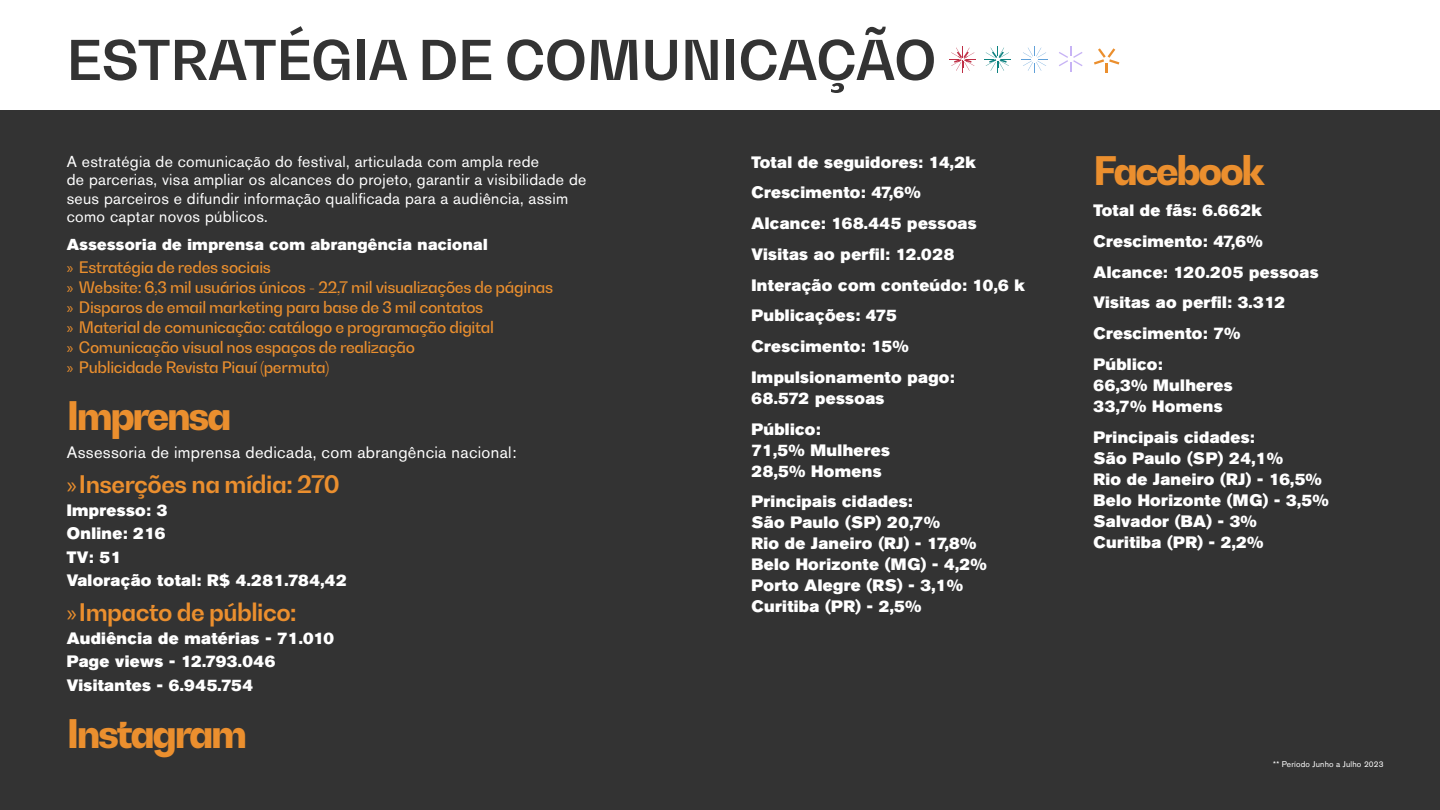
<style>
.page{position:relative;width:1440px;height:810px;background:#fff}
.page>*{position:absolute;margin:0;border:0;box-sizing:border-box;transform-origin:0 0}
.t1{font:700 54.22px "Bw Gradual DEMO";color:#333}
.t2{font:800 39px "Bw Gradual DEMO";letter-spacing:-.06em;color:#eb8f2e}
.t3{font:700 24px "Bw Gradual DEMO";letter-spacing:-.02em;color:#eb8f2e}
.t4{font:16.42px/30.8px "Akzidenz Grotesk Pro Super";letter-spacing:.02em;color:#fff}
.t5{font:16.42px "Akzidenz Grotesk Pro";letter-spacing:.02em;color:#fff}
.t6{font:500 15.75px/19.9px "Bw Gradual DEMO";letter-spacing:-.02em;color:#eb8f2e}
.t7{font:15.75px/18.4px "Akzidenz Grotesk Pro";letter-spacing:.02em;color:#fff}
.t8{font:15.75px "Akzidenz Grotesk Pro Super";letter-spacing:.02em;color:#fff}
.t9{font:8.25px "Akzidenz Grotesk Pro";letter-spacing:.02em;color:#fff}
.s1{font-family:"Myriad Pro";font-weight:400}
</style>
<div class="page">
<div style="left:0;top:110px;width:1440px;height:700px;background:#333"></div>
<svg style="left:1059px;top:46px;width:24px;height:26px"></svg>
<svg style="left:1021px;top:46px;width:27px;height:27px"></svg>
<svg style="left:1094px;top:48px;width:25px;height:25px"></svg>
<svg style="left:984px;top:46px;width:27px;height:27px"></svg>
<svg style="left:950px;top:46px;width:26px;height:27px"></svg>
<h1 class="t1" style="left:67px;top:24px;width:871px">ESTRATÉGIA DE COMUNICAÇÃO</h1>
<p class="t7" style="left:67px;top:152px;width:521px">A estratégia de comunicação do festival, articulada com ampla rede<br>de parcerias, visa ampliar os alcances do projeto, garantir a visibilidade de seus parceiros e difundir informação qualificada para a audiência, assim como captar novos públicos.</p>
<p class="t8" style="left:67px;top:235px;width:422px">Assessoria de imprensa com abrangência nacional</p>
<p class="t6" style="left:67px;top:257px;width:488px"><span class="s1">»</span> Estratégia de redes sociais<br><span class="s1">»</span> Website: 6,3 mil usuários únicos - 22,7 mil visualizações de páginas <span class="s1">»</span> Disparos de email marketing para base de 3 mil contatos<br><span class="s1">»</span> Material de comunicação: catálogo e programação digital<br><span class="s1">»</span> Comunicação visual nos espaços de realização<br><span class="s1">»</span> Publicidade Revista Piauí (permuta)</p>
<h2 class="t2" style="left:67px;top:390px;width:166px">Imprensa</h2>
<p class="t5" style="left:67px;top:442px;width:451px">Assessoria de imprensa dedicada, com abrangência nacional:</p>
<h3 class="t3" style="left:67px;top:468px;width:275px"><span class="s1">»</span>Inserções na mídia: 270</h3>
<p class="t4" style="left:67px;top:499px;width:282px;line-height:23.2px">Impresso: 3<br>Online: 216<br>TV: 51<br>Valoração total: R$ 4.281.784,42</p>
<h3 class="t3" style="left:67px;top:596px;width:231px"><span class="s1">»</span>Impacto de público:</h3>
<p class="t4" style="left:67px;top:627px;width:269px;line-height:23.2px">Audiência de matérias - 71.010<br>Page views - 12.793.046<br>Visitantes - 6.945.754</p>
<h2 class="t2" style="left:67px;top:708px;width:182px">Instagram</h2>
<p class="t4" style="left:752px;top:146px;width:275px">Total de seguidores: 14,2k<br>Crescimento: 47,6%<br>Alcance: 168.445 pessoas<br>Visitas ao perfil: 12.028<br>Interação com conteúdo: 10,6 k<br>Publicações: 475<br>Crescimento: 15%<br>Impulsionamento pago:</p>
<p class="t4" style="left:752px;top:383px;width:135px">68.572 pessoas<br>Público:</p>
<p class="t4" style="left:752px;top:439px;width:140px;line-height:21px">71,5% Mulheres<br>28,5% Homens</p>
<p class="t4" style="left:752px;top:491px;width:237px;line-height:21px">Principais cidades:<br>São Paulo (SP) 20,7%<br>Rio de Janeiro (RJ) - 17,8%<br>Belo Horizonte (MG) - 4,2%<br>Porto Alegre (RS) - 3,1%<br>Curitiba (PR) - 2,5%</p>
<h2 class="t2" style="left:1094px;top:145px;width:173px">Facebook</h2>
<p class="t4" style="left:1093px;top:195px;width:227px">Total de fãs: 6.662k<br>Crescimento: 47,6%<br>Alcance: 120.205 pessoas<br>Visitas ao perfil: 3.312<br>Crescimento: 7%<br>Público:</p>
<p class="t4" style="left:1093px;top:375px;width:141px;line-height:21px">66,3% Mulheres<br>33,7% Homens</p>
<p class="t4" style="left:1093px;top:426px;width:237px;line-height:21px">Principais cidades:<br>São Paulo (SP) 24,1%<br>Rio de Janeiro (RJ) - 16,5%<br>Belo Horizonte (MG) - 3,5%<br>Salvador (BA) - 3%<br>Curitiba (PR) - 2,2%</p>
<p class="t9" style="left:1273px;top:758px;width:112px">** Período Junho a Julho 2023</p>
</div>
